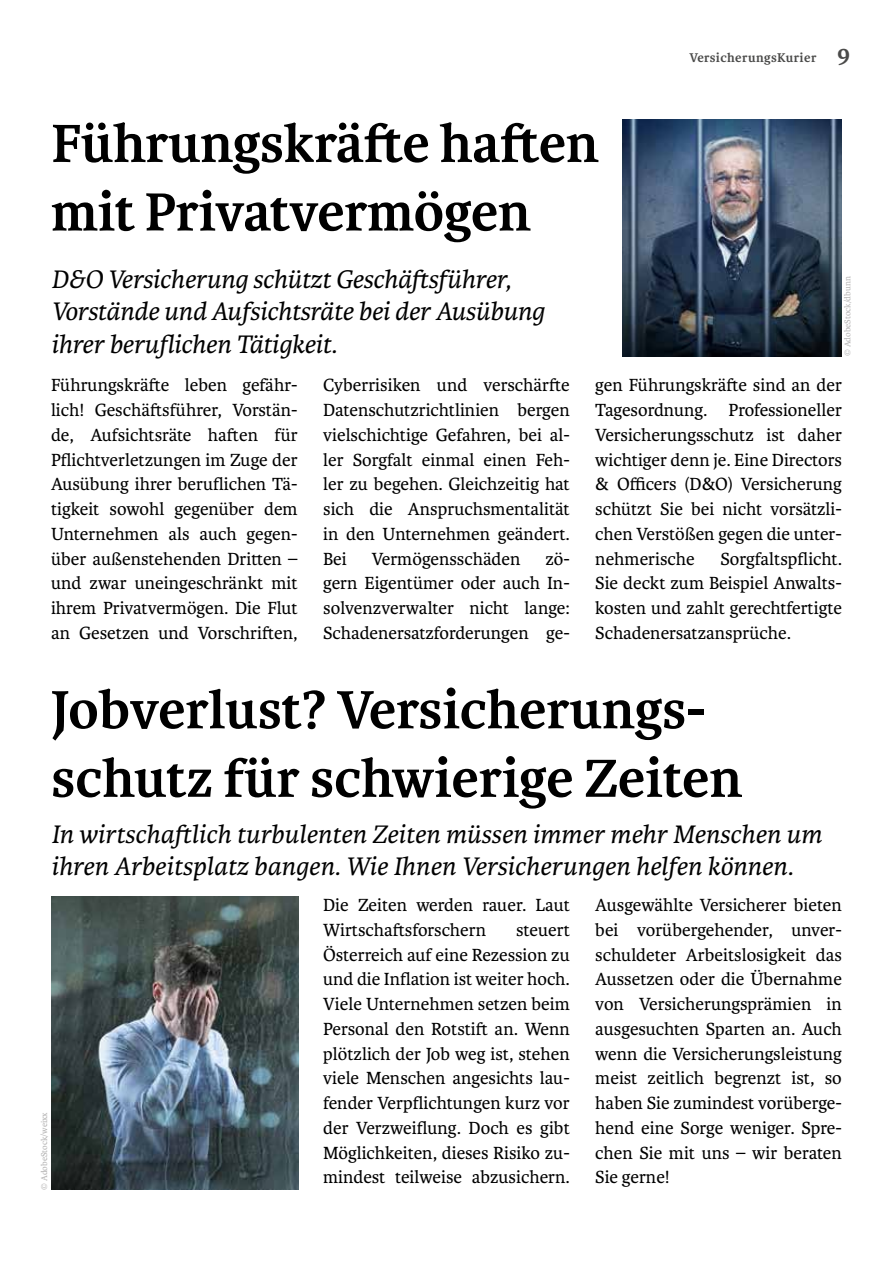
<style>
.page{position:relative;width:893px;height:1263px;background:#fff}
.page>*{position:absolute;margin:0;border:0;box-sizing:border-box;transform-origin:0 0}
.t1{font:700 57.15px/68.6px "Karmina";letter-spacing:-.005em;color:#000}
.t2{font:italic 27px/32.4px "Karmina";letter-spacing:-.01em;color:#000}
.t3{font:18.75px/24.8px "Karmina";color:#000;text-align:justify}
.t4{font:700 13.5px "Karmina";letter-spacing:.03em;color:#4a4a49}
.t5{font:9px "Karmina";color:#b3b2b2}
.s1{font-size:25.5px}
</style>
<div class="page">
<img style="left:623px;top:119px;width:219px;height:237px">
<img style="left:51px;top:896px;width:247px;height:293px">
<h1 class="t1" style="left:51px;top:110px;width:549px">Führungskräfte haften mit Privatvermögen</h1>
<p class="t4" style="left:689px;top:50px;width:163px">VersicherungsKurier <span class="s1">9</span></p>
<h2 class="t2" style="left:51px;top:263px;width:495px">D&amp;O Versicherung schützt Geschäftsführer,<br>Vorstände und Aufsichtsräte bei der Ausübung ihrer beruflichen Tätigkeit.</h2>
<p class="t3" style="left:51px;top:373px;width:248px">Führungskräfte leben gefähr&shy;lich! Geschäftsführer, Vorstän&shy;de, Aufsichtsräte haften für Pflichtverletzungen im Zuge der Ausübung ihrer beruflichen Tä&shy;tigkeit sowohl gegenüber dem Unternehmen als auch gegen&shy;über außenstehenden Dritten – und zwar uneingeschränkt mit ihrem Privatvermögen. Die Flut an Gesetzen und Vorschriften,</p>
<p class="t3" style="left:323px;top:373px;width:248px">Cyberrisiken und verschärfte Datenschutzrichtlinien bergen vielschichtige Gefahren, bei al&shy;ler Sorgfalt einmal einen Feh&shy;ler zu begehen. Gleichzeitig hat sich die Anspruchsmentalität in den Unternehmen geändert.<br>Bei</p>
<p class="t3" style="left:372px;top:546px;width:150px">Vermögensschäden</p>
<p class="t3" style="left:323px;top:546px;width:248px;text-indent:222px">zö&shy;gern Eigentümer oder auch In&shy;solvenzverwalter nicht lange:<br>Schadenersatzforderungen ge-</p>
<p class="t5" style="left:842px;top:356px;width:81px;rotate:-90deg">© AdobeStock/dbunn</p>
<p class="t3" style="left:595px;top:373px;width:248px">gen Führungskräfte sind an der Tagesordnung. Professioneller Versicherungsschutz ist daher wichtiger denn je. Eine Directors &amp; Officers (D&amp;O) Versicherung schützt Sie bei nicht vorsätzli&shy;chen Verstößen gegen die unter&shy;nehmerische</p>
<p class="t3" style="left:595px;top:546px;width:248px;text-indent:125px">Sorgfaltspflicht.<br>Sie deckt zum Beispiel Anwalts&shy;kosten und zahlt gerechtfertigte Schadenersatzansprüche.</p>
<h1 class="t1" style="left:51px;top:676px;width:693px">Jobverlust? Versicherungs&shy;schutz für schwierige Zeiten</h1>
<h2 class="t2" style="left:51px;top:818px;width:772px">In wirtschaftlich turbulenten Zeiten müssen immer mehr Menschen um ihren Arbeitsplatz bangen. Wie Ihnen Versicherungen helfen können.</h2>
<p class="t5" style="left:39px;top:1189px;width:79px;rotate:-90deg">© AdobeStock/weixx</p>
<p class="t3" style="left:323px;top:893px;width:248px">Die Zeiten werden rauer. Laut<br>Wirtschaftsforschern</p>
<p class="t3" style="left:323px;top:918px;width:248px;text-indent:193px">steuert Österreich auf eine Rezession zu und die Inflation ist weiter hoch.<br>Viele Unternehmen setzen beim Personal den Rotstift an. Wenn plötzlich der Job weg ist, stehen viele Menschen angesichts lau&shy;fender Verpflichtungen kurz vor der Verzweiflung. Doch es gibt Möglichkeiten, dieses Risiko zu&shy;mindest teilweise abzusichern.</p>
<p class="t3" style="left:595px;top:893px;width:248px">Ausgewählte Versicherer bieten bei vorübergehender, unver&shy;schuldeter Arbeitslosigkeit das Aussetzen oder die Übernahme von Versicherungsprämien in ausgesuchten Sparten an. Auch wenn die Versicherungsleistung meist zeitlich begrenzt ist, so haben Sie zumindest vorüberge&shy;hend eine Sorge weniger. Spre&shy;chen Sie mit uns – wir beraten Sie gerne!</p>
</div>
